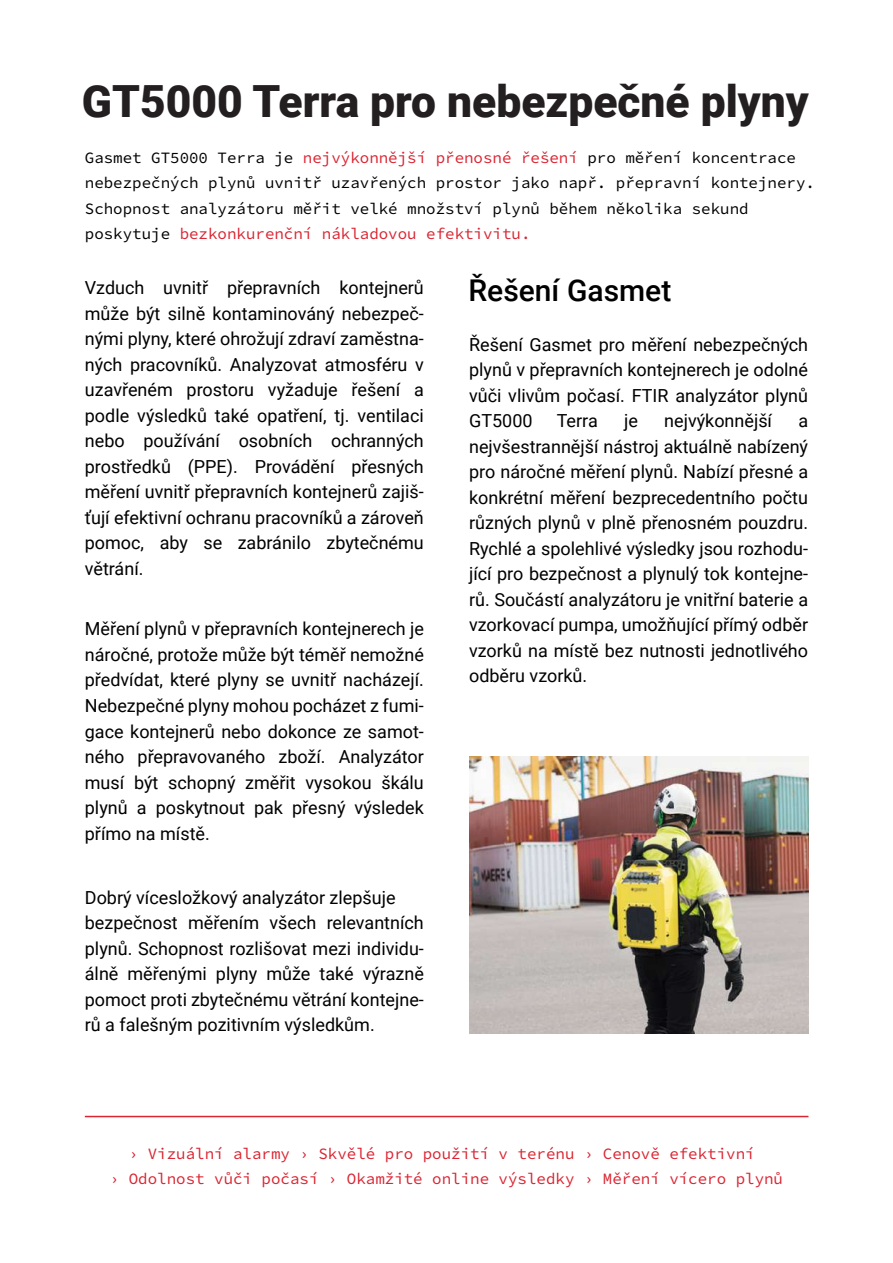
<style>
.page{position:relative;width:893px;height:1263px;background:#fff}
.page>*{position:absolute;margin:0;border:0;box-sizing:border-box;transform-origin:0 0}
.t1{font:900 44.4px "Roboto";color:#231f20}
.t2{font:500 30px "Roboto";color:#000001}
.t3{font:18px/25.5px "Roboto";color:#000001;text-align:justify}
.t4{font:15.75px/25.5px "Source Code Variable";color:#000001}
.t5{font:15.75px/25.5px "Source Code Variable";color:#da2532}
.s1{color:#da2532}
</style>
<div class="page">
<img style="left:469px;top:757px;width:339px;height:276px">
<hr style="left:85px;top:1116px;width:723px;height:1px;background:#da2532">
<h1 class="t1" style="left:82px;top:70px;width:728px">GT5000 Terra pro nebezpečné plyny</h1>
<p class="t4" style="left:85px;top:145px;width:732px">Gasmet GT5000 Terra je <span class="s1">nejvýkonnější přenosné řešení</span> pro měření koncentrace nebezpečných plynů uvnitř uzavřených prostor jako např. přepravní kontejnery.<br>Schopnost analyzátoru měřit velké množství plynů během několika sekund poskytuje <span class="s1">bezkonkurenční nákladovou efektivitu.</span></p>
<p class="t3" style="left:85px;top:274px;width:341px">Vzduch uvnitř přepravních kontejnerů může být silně kontaminováný nebezpeč&shy;nými plyny, které ohrožují zdraví zaměstna&shy;ných pracovníků. Analyzovat atmosféru v uzavřeném prostoru vyžaduje řešení a podle výsledků také opatření, tj. ventilaci nebo používání osobních ochranných prostředků (PPE). Provádění přesných měření uvnitř přepravních kontejnerů zajiš&shy;ťují efektivní ochranu pracovníků a zároveň pomoc, aby se zabránilo zbytečnému větrání.</p>
<p class="t3" style="left:85px;top:616px;width:341px">Měření plynů v přepravních kontejnerech je náročné, protože může být téměř nemožné předvídat, které plyny se uvnitř nacházejí.<br>Nebezpečné plyny mohou pocházet z fumi&shy;gace kontejnerů nebo dokonce ze samot&shy;ného přepravovaného zboží. Analyzátor musí být schopný změřit vysokou škálu plynů a poskytnout pak přesný výsledek přímo na místě.</p>
<p class="t3" style="left:85px;top:884px;width:341px;text-align:left">Dobrý vícesložkový analyzátor zlepšuje bezpečnost měřením všech relevantních plynů. Schopnost rozlišovat mezi individu&shy;álně měřenými plyny může také výrazně pomoct proti zbytečnému větrání kontejne&shy;rů a falešným pozitivním výsledkům.</p>
<h2 class="t2" style="left:468px;top:269px;width:204px">Řešení Gasmet</h2>
<p class="t3" style="left:469px;top:331px;width:341px">Řešení Gasmet pro měření nebezpečných plynů v přepravních kontejnerech je odolné vůči vlivům počasí. FTIR analyzátor plynů GT5000</p>
<p class="t3" style="left:557px;top:408px;width:43px">Terra</p>
<p class="t3" style="left:624px;top:408px;width:15px">je</p>
<p class="t3" style="left:664px;top:408px;width:109px">nejvýkonnější</p>
<p class="t3" style="left:469px;top:408px;width:340px;text-indent:329px">a nejvšestrannější nástroj aktuálně nabízený pro náročné měření plynů. Nabízí přesné a konkrétní měření bezprecedentního počtu různých plynů v plně přenosném pouzdru.<br>Rychlé a spolehlivé výsledky jsou rozhodu&shy;jící pro bezpečnost a plynulý tok kontejne&shy;rů. Součástí analyzátoru je vnitřní baterie a vzorkovací pumpa, umožňující přímý odběr vzorků na místě bez nutnosti jednotlivého odběru vzorků.</p>
<p class="t5" style="left:110px;top:1141px;width:675px;text-indent:19px">› Vizuální alarmy › Skvělé pro použití v terénu › Cenově efektivní<br>› Odolnost vůči počasí › Okamžité online výsledky › Měření vícero plynů</p>
</div>
